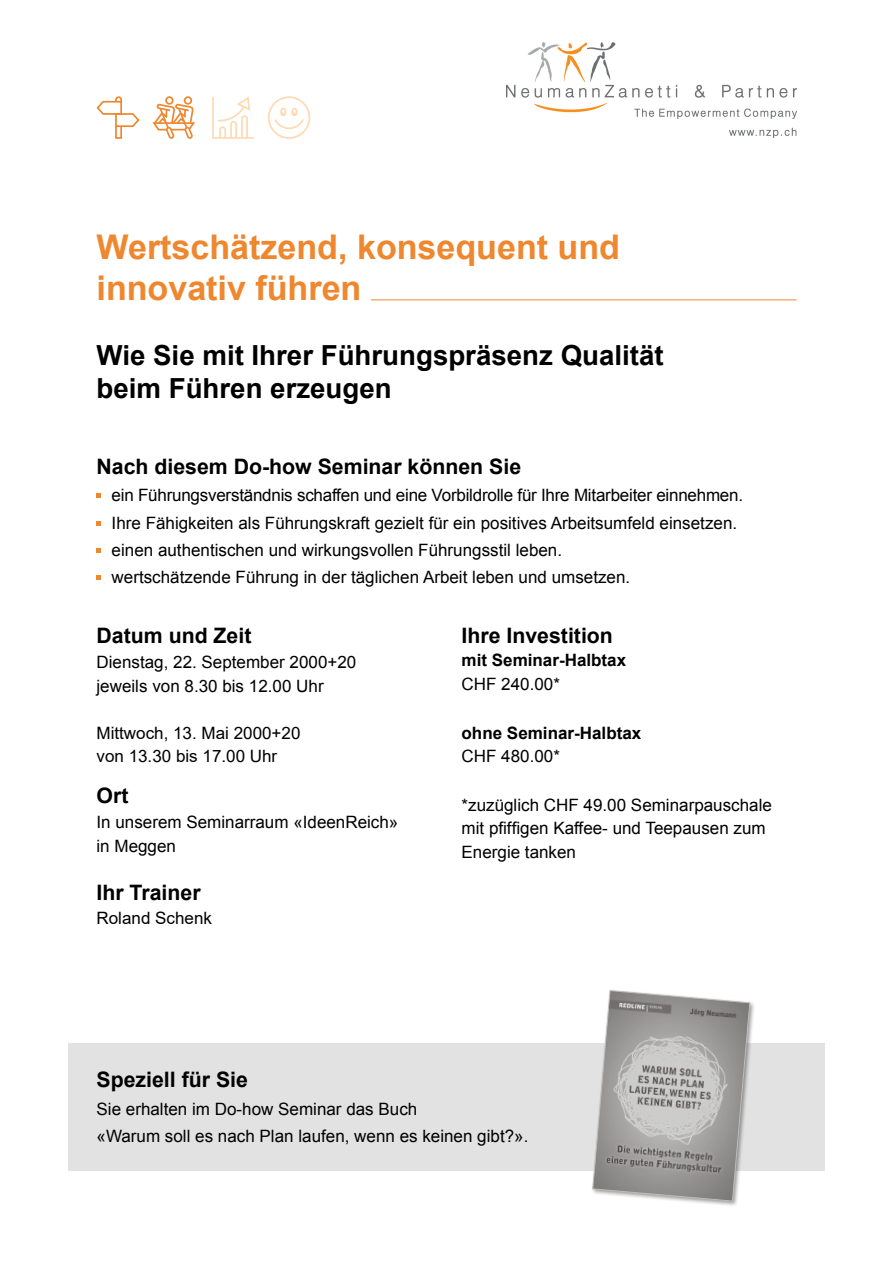
<style>
.page{position:relative;width:893px;height:1263px;background:#fff}
.page>*{position:absolute;margin:0;border:0;box-sizing:border-box;transform-origin:0 0}
.t1{font:700 34.05px/40.8px "Arial";color:#ee872e}
.t2{font:700 27.6px/33.2px "Arial";color:#000}
.t3{font:700 21.3px "Arial";color:#000}
.t4{font:17.1px/23.4px "Arial";color:#000}
.t5{font:700 17.1px "Arial";color:#000}
</style>
<div class="page">
<hr style="left:371px;top:300px;width:425px;height:1px;background:#ee872e">
<svg style="left:97px;top:494px;width:4px;height:4px"></svg>
<svg style="left:97px;top:521px;width:4px;height:4px"></svg>
<svg style="left:97px;top:548px;width:4px;height:4px"></svg>
<svg style="left:97px;top:575px;width:4px;height:5px"></svg>
<svg style="left:96px;top:96px;width:44px;height:31px"></svg>
<div style="left:115px;top:125px;width:7px;height:14px;border:2px solid #ee872e"></div>
<div style="left:165px;top:96px;width:9px;height:9px;border:2px solid #ee872e;border-radius:50%"></div>
<div style="left:184px;top:96px;width:8px;height:9px;border:2px solid #ee872e;border-radius:50%"></div>
<svg style="left:152px;top:103px;width:43px;height:36px"></svg>
<svg style="left:212px;top:96px;width:42px;height:43px"></svg>
<div style="left:268px;top:96px;width:42px;height:43px;border:2px solid #fed9b2;border-radius:50%"></div>
<svg style="left:273px;top:107px;width:32px;height:23px"></svg>
<div style="left:68px;top:1043px;width:757px;height:127px;background:#e2e2e2"></div>
<div style="left:591px;top:989px;width:165px;height:218px;background:#000;opacity:.4"></div>
<svg style="left:592px;top:990px;width:158px;height:211px;background:#abaaa9"></svg>
<img style="left:507px;top:43px;width:289px;height:95px">
<h1 class="t1" style="left:97px;top:228px;width:525px">Wertschätzend, konsequent und innovativ führen</h1>
<h2 class="t2" style="left:97px;top:339px;width:569px">Wie Sie mit Ihrer Führungspräsenz Qualität beim Führen erzeugen</h2>
<p class="t3" style="left:97px;top:452px;width:426px">Nach diesem Do-how Seminar können Sie</p>
<p class="t4" style="left:112px;top:482px;width:633px;line-height:27.3px">ein Führungsverständnis schaffen und eine Vorbildrolle für Ihre Mitarbeiter einnehmen.<br>Ihre Fähigkeiten als Führungskraft gezielt für ein positives Arbeitsumfeld einsetzen. einen authentischen und wirkungsvollen Führungsstil leben.<br>wertschätzende Führung in der täglichen Arbeit leben und umsetzen.</p>
<p class="t3" style="left:97px;top:621px;width:156px">Datum und Zeit</p>
<p class="t4" style="left:97px;top:651px;width:261px">Dienstag, 22. September 2000+20 jeweils von 8.30 bis 12.00 Uhr</p>
<p class="t4" style="left:97px;top:721px;width:205px">Mittwoch, 13. Mai 2000+20 von 13.30 bis 17.00 Uhr</p>
<p class="t3" style="left:97px;top:781px;width:33px">Ort</p>
<p class="t4" style="left:97px;top:810px;width:303px">In unserem Seminarraum «IdeenReich» in Meggen</p>
<p class="t3" style="left:97px;top:879px;width:106px">Ihr Trainer</p>
<p class="t4" style="left:97px;top:906px;width:117px">Roland Schenk</p>
<p class="t3" style="left:462px;top:621px;width:153px">Ihre Investition</p>
<p class="t5" style="left:462px;top:649px;width:166px">mit Seminar-Halbtax</p>
<p class="t4" style="left:462px;top:672px;width:100px">CHF 240.00*</p>
<p class="t5" style="left:462px;top:721px;width:181px">ohne Seminar-Halbtax</p>
<p class="t4" style="left:462px;top:744px;width:100px">CHF 480.00*</p>
<p class="t4" style="left:462px;top:793px;width:312px">*zuzüglich CHF 49.00 Seminarpauschale mit pfiffigen Kaffee- und Teepausen zum<br>Energie tanken</p>
<p class="t3" style="left:97px;top:1066px;width:153px">Speziell für Sie</p>
<p class="t4" style="left:97px;top:1095px;width:433px;line-height:27.3px">Sie erhalten im Do-how Seminar das Buch<br>«Warum soll es nach Plan laufen, wenn es keinen gibt?».</p>
</div>
